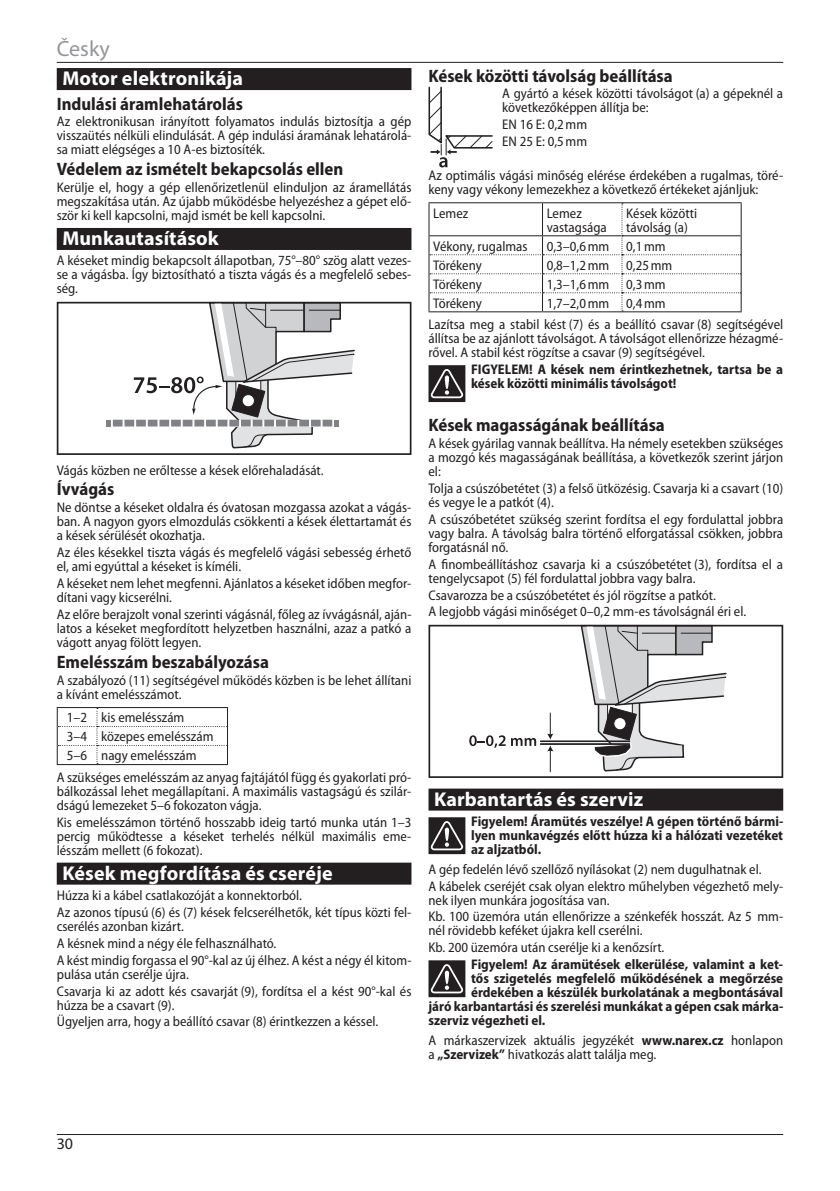
<style>
.page{position:relative;width:840px;height:1191px;background:#fff}
.page>*{position:absolute;margin:0;border:0;box-sizing:border-box;transform-origin:0 0}
.t1{font:22px "Myriad Pro";color:#939598}
.t2{font:700 20px "Myriad Pro";letter-spacing:.005em;color:#fff}
.t3{font:700 semi-condensed 18px "Myriad Pro";color:#231f20}
.t4{font:16px "Myriad Pro";color:#231f20}
.t5{font:semi-condensed 14px/14px "Myriad Pro";color:#231f20}
.t6{font:700 semi-condensed 14px/14px "Myriad Pro";color:#231f20}
.s1{font-weight:700}
</style>
<div class="page">
<hr style="left:57px;top:62px;width:725px;height:1px;background:#231f20">
<hr style="left:57px;top:1134px;width:725px;height:1px;background:#231f20">
<div style="left:57px;top:68px;width:354px;height:22px;background:#231f20"></div>
<div style="left:57px;top:228px;width:354px;height:22px;background:#231f20"></div>
<div style="left:57px;top:862px;width:354px;height:22px;background:#231f20"></div>
<svg style="left:57px;top:302px;width:354px;height:153px"></svg>
<svg style="left:106px;top:302px;width:258px;height:147px"></svg>
<hr style="left:57px;top:707px;width:40px;height:1px;background:#231f20">
<hr style="left:97px;top:707px;width:131px;height:1px;background:#231f20">
<hr style="left:57px;top:764px;width:40px;height:1px;background:#231f20">
<hr style="left:97px;top:764px;width:131px;height:1px;background:#231f20">
<svg style="left:57px;top:708px;width:171px;height:56px"></svg>
<div style="left:428px;top:788px;width:354px;height:22px;background:#231f20"></div>
<svg style="left:428px;top:87px;width:65px;height:80px"></svg>
<hr style="left:428px;top:202px;width:114px;height:1px;background:#231f20">
<hr style="left:542px;top:202px;width:79px;height:1px;background:#231f20">
<hr style="left:621px;top:202px;width:120px;height:1px;background:#231f20">
<hr style="left:428px;top:311px;width:114px;height:1px;background:#231f20">
<hr style="left:542px;top:311px;width:79px;height:1px;background:#231f20">
<hr style="left:621px;top:311px;width:120px;height:1px;background:#231f20">
<svg style="left:428px;top:203px;width:313px;height:108px"></svg>
<svg style="left:428px;top:365px;width:37px;height:37px"></svg>
<svg style="left:428px;top:625px;width:354px;height:153px"></svg>
<svg style="left:579px;top:625px;width:156px;height:147px"></svg>
<svg style="left:428px;top:817px;width:37px;height:37px"></svg>
<svg style="left:428px;top:960px;width:37px;height:37px"></svg>
<h1 class="t1" style="left:57px;top:35px;width:55px">Česky</h1>
<h2 class="t2" style="left:62px;top:65px;width:182px">Motor elektronikája</h2>
<p class="t3" style="left:57px;top:93px;width:188px">Indulási áramlehatárolás</p>
<p class="t5" style="left:57px;top:115px;width:356px;text-align:justify">Az elektronikusan irányított folyamatos indulás biztosítja a gép visszaütés nélküli elindulását. A gép indulási áramának lehatárolá‑ sa miatt elégséges a 10 A-es biztosíték.</p>
<p class="t3" style="left:57px;top:159px;width:288px">Védelem az ismételt bekapcsolás ellen</p>
<p class="t5" style="left:57px;top:181px;width:356px;text-align:justify">Kerülje el, hogy a gép ellenőrizetlenül elinduljon az áramellátás megszakítása után. Az újabb működésbe helyezéshez a gépet elő‑ ször ki kell kapcsolni, majd ismét be kell kapcsolni.</p>
<h2 class="t2" style="left:62px;top:225px;width:158px">Munkautasítások</h2>
<p class="t5" style="left:57px;top:254px;width:356px;text-align:justify">A késeket mindig bekapcsolt állapotban, 75°–80° szög alatt vezes‑ se a vágásba. Így biztosítható a tiszta vágás és a megfelelő sebes‑ ség.</p>
<p class="t5" style="left:57px;top:463px;width:268px">Vágás közben ne erőltesse a kések előrehaladását.</p>
<p class="t3" style="left:57px;top:479px;width:59px">Ívvágás</p>
<p class="t5" style="left:57px;top:501px;width:356px;text-align:justify">Ne döntse a késeket oldalra és óvatosan mozgassa azokat a vágás‑ ban. A nagyon gyors elmozdulás csökkenti a kések élettartamát és a kések sérülését okozhatja.</p>
<p class="t5" style="left:57px;top:546px;width:356px">Az éles késekkel tiszta vágás és megfelelő vágási sebesség érhető el, ami egyúttal a késeket is kíméli.</p>
<p class="t5" style="left:57px;top:576px;width:356px">A késeket nem lehet megfenni. Ajánlatos a késeket időben megfor‑ dítani vagy kicserélni.</p>
<p class="t5" style="left:57px;top:607px;width:356px;text-align:justify">Az előre berajzolt vonal szerinti vágásnál, főleg az ívvágásnál, aján‑ latos a késeket megfordított helyzetben használni, azaz a patkó a vágott anyag fölött legyen.</p>
<p class="t3" style="left:57px;top:651px;width:214px">Emelésszám beszabályozása</p>
<p class="t5" style="left:57px;top:673px;width:356px">A szabályozó (11) segítségével működés közben is be lehet állítani a kívánt emelésszámot.</p>
<p class="t5" style="left:67px;top:708px;width:148px;line-height:19px">1–2 kis emelésszám<br>3–4 közepes emelésszám<br>5–6 nagy emelésszám</p>
<p class="t5" style="left:57px;top:770px;width:356px;text-align:justify">A szükséges emelésszám az anyag fajtájától függ és gyakorlati pró‑ bálkozással lehet megállapítani. A maximális vastagságú és szilár‑ dságú lemezeket 5–6 fokozaton vágja.</p>
<p class="t5" style="left:57px;top:815px;width:356px;text-align:justify">Kis emelésszámon történő hosszabb ideig tartó munka után 1–3 percig működtesse a késeket terhelés nélkül maximális eme‑ lésszám mellett (6 fokozat).</p>
<h2 class="t2" style="left:62px;top:860px;width:271px">Kések megfordítása és cseréje</h2>
<p class="t5" style="left:57px;top:887px;width:356px;line-height:16.8px">Húzza ki a kábel csatlakozóját a konnektorból.<br>Az azonos típusú (6) és (7) kések felcserélhetők, két típus közti fel‑</p>
<p class="t5" style="left:57px;top:918px;width:356px;line-height:16.8px">cserélés azonban kizárt.<br>A késnek mind a négy éle felhasználható.<br>A kést mindig forgassa el 90°-kal az új élhez. A kést a négy él kitom‑</p>
<p class="t5" style="left:57px;top:966px;width:356px;line-height:16.8px">pulása után cserélje újra.<br>Csavarja ki az adott kés csavarját (9), fordítsa el a kést 90°-kal és</p>
<p class="t5" style="left:57px;top:996px;width:323px;line-height:16.8px">húzza be a csavart (9).<br>Ügyeljen arra, hogy a beállító csavar (8) érintkezzen a késsel.</p>
<p class="t3" style="left:428px;top:65px;width:246px">Kések közötti távolság beállítása</p>
<p class="t5" style="left:502px;top:87px;width:282px">A gyártó a kések közötti távolságot (a) a gépeknél a következőképpen állítja be:</p>
<p class="t5" style="left:502px;top:116px;width:86px;line-height:16.8px">EN 16 E: 0,2mm<br>EN 25 E: 0,5mm</p>
<p class="t5" style="left:428px;top:168px;width:356px">Az optimális vágási minőség elérése érdekében a rugalmas, töré‑ keny vagy vékony lemezekhez a következő értékeket ajánljuk:</p>
<p class="t5" style="left:433px;top:206px;width:37px">Lemez</p>
<p class="t5" style="left:546px;top:206px;width:61px">Lemez vastagsága</p>
<p class="t5" style="left:626px;top:206px;width:72px">Kések közötti távolság (a)</p>
<p class="t5" style="left:433px;top:239px;width:96px">Vékony, rugalmas</p>
<p class="t5" style="left:546px;top:239px;width:120px">0,3–0,6mm 0,1mm</p>
<p class="t5" style="left:433px;top:258px;width:50px">Törékeny</p>
<p class="t5" style="left:546px;top:258px;width:127px">0,8–1,2mm 0,25mm</p>
<p class="t5" style="left:433px;top:277px;width:50px">Törékeny</p>
<p class="t5" style="left:546px;top:277px;width:120px">1,3–1,6mm 0,3mm</p>
<p class="t5" style="left:433px;top:296px;width:50px">Törékeny</p>
<p class="t5" style="left:428px;top:292px;width:356px;line-height:21.6px;text-align:center">1,7–2,0mm 0,4mm<br>Lazítsa meg a stabil kést (7) és a beállító csavar (8) segítségével</p>
<p class="t5" style="left:428px;top:332px;width:356px">állítsa be az ajánlott távolságot. A távolságot ellenőrizze hézagmé‑ rővel. A stabil kést rögzítse a csavar (9) segítségével.</p>
<p class="t6" style="left:471px;top:362px;width:313px">FIGYELEM! A kések nem érintkezhetnek, tartsa be a kések közötti minimális távolságot!</p>
<p class="t3" style="left:428px;top:415px;width:238px">Kések magasságának beállítása</p>
<p class="t5" style="left:428px;top:437px;width:356px;text-align:justify">A kések gyárilag vannak beállítva. Ha némely esetekben szükséges a mozgó kés magasságának beállítása, a következők szerint járjon el:</p>
<p class="t5" style="left:428px;top:482px;width:356px">Tolja a csúszóbetétet (3) a felső ütközésig. Csavarja ki a csavart (10) és vegye le a patkót (4).</p>
<p class="t5" style="left:428px;top:512px;width:356px;text-align:justify">A csúszóbetétet szükség szerint fordítsa el egy fordulattal jobbra vagy balra. A távolság balra történő elforgatással csökken, jobbra forgatásnál nő.</p>
<p class="t5" style="left:428px;top:557px;width:356px">A finombeállításhoz csavarja ki a csúszóbetétet (3), fordítsa el a tengelycsapot (5) fél fordulattal jobbra vagy balra.</p>
<p class="t5" style="left:428px;top:587px;width:319px;line-height:16.8px">Csavarozza be a csúszóbetétet és jól rögzítse a patkót.<br>A legjobb vágási minőséget 0–0,2 mm-es távolságnál éri el.</p>
<h2 class="t2" style="left:434px;top:786px;width:210px">Karbantartás és szerviz</h2>
<p class="t6" style="left:471px;top:814px;width:313px;text-align:justify">Figyelem! Áramütés veszélye! A gépen történő bármi&shy;lyen munkavégzés előtt húzza ki a hálózati vezetéket az aljzatból.</p>
<p class="t5" style="left:428px;top:861px;width:356px;line-height:16.8px">A gép fedelén lévő szellőző nyílásokat (2) nem dugulhatnak el.<br>A kábelek cseréjét csak olyan elektro műhelyben végezhető mely‑</p>
<p class="t5" style="left:428px;top:892px;width:355px;line-height:16.8px">nek ilyen munkára jogosítása van.<br>Kb. 100 üzemóra után ellenőrizze a szénkefék hosszát. Az 5 mm-</p>
<p class="t5" style="left:428px;top:922px;width:237px;line-height:16.8px">nél rövidebb keféket újakra kell cserélni.<br>Kb. 200 üzemóra után cserélje ki a kenőzsírt.</p>
<p class="t6" style="left:471px;top:957px;width:313px">Figyelem! Az áramütések elkerülése, valamint a ket-</p>
<p class="t6" style="left:471px;top:971px;width:313px">tős szigetelés megfelelő működésének a megőrzése</p>
<p class="t6" style="left:471px;top:985px;width:313px">érdekében a készülék burkolatának a megbontásával</p>
<p class="t6" style="left:428px;top:999px;width:356px">járó karbantartási és szerelési munkákat a gépen csak márka-</p>
<p class="t6" style="left:428px;top:1013px;width:118px">szerviz végezheti el.</p>
<p class="t5" style="left:428px;top:1033px;width:356px">A márkaszervizek aktuális jegyzékét <span class="s1">www.narex.cz</span> honlapon a <span class="s1">„Szervizek”</span> hivatkozás alatt találja meg.</p>
<p class="t4" style="left:57px;top:1134px;width:18px">30</p>
</div>
